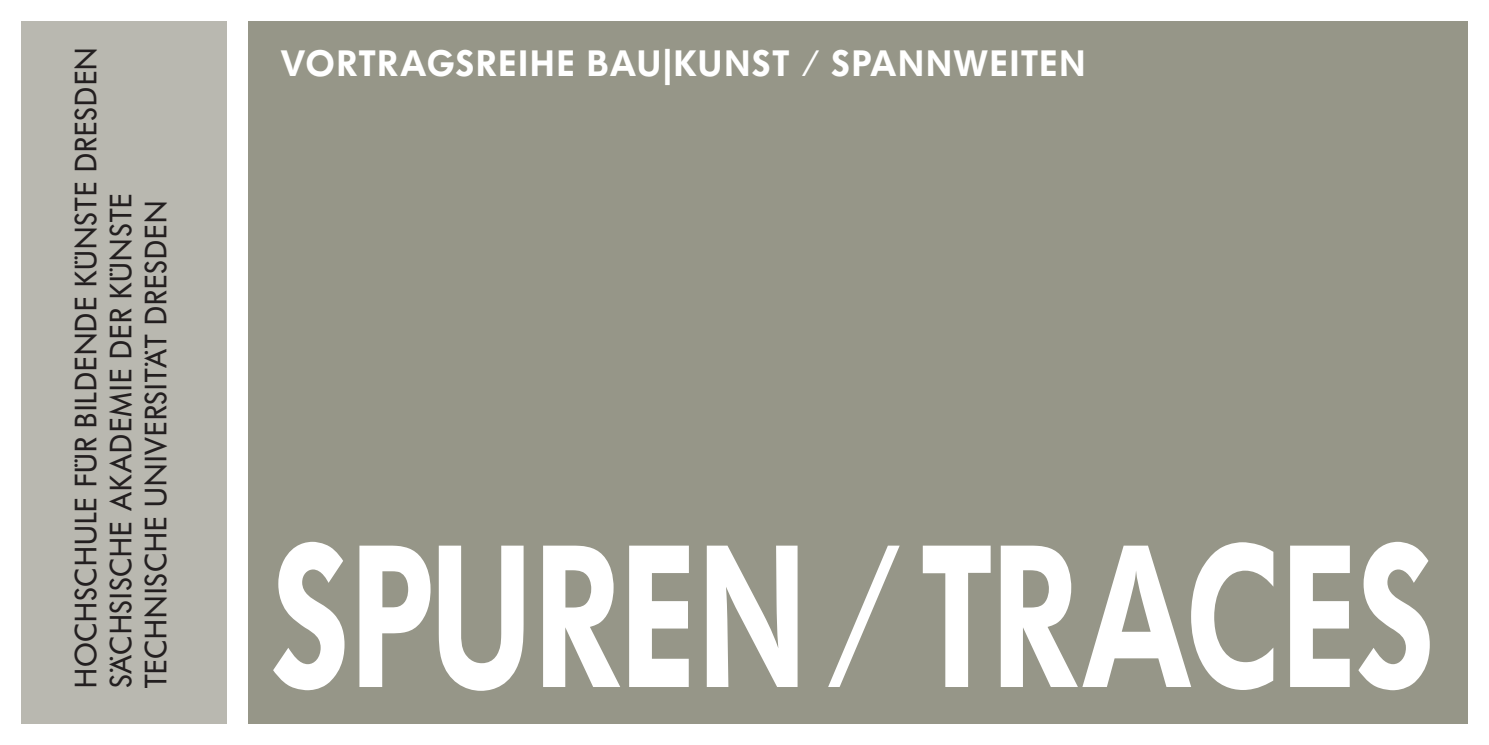
<style>
.page{position:relative;width:1489px;height:745px;background:#fff}
.page>*{position:absolute;margin:0;border:0;box-sizing:border-box;transform-origin:0 0}
.t1{font:600 200px "Futura BQ";letter-spacing:.01em;color:#fff;scale:.74 1}
.t2{font:600 36.25px "Futura BQ";letter-spacing:.05em;color:#fff}
.t3{font:30.5px/35px "Futura BQ";letter-spacing:.035em;color:#231f20}
</style>
<div class="page">
<div style="left:248px;top:21px;width:1219px;height:702px;background:#969688"></div>
<div style="left:21px;top:21px;width:206px;height:702px;background:#b9b8b0"></div>
<p class="t3" style="left:69px;top:687px;width:641px;rotate:-90deg">HOCHSCHULE FÜR BILDENDE KÜNSTE DRESDEN<br>SÄCHSISCHE AKADEMIE DER KÜNSTE<br>TECHNISCHE UNIVERSITÄT DRESDEN</p>
<p class="t2" style="left:281px;top:42px;width:806px">VORTRAGSREIHE BAU|KUNST / SPANNWEITEN</p>
<h1 class="t1" style="left:272px;top:499px;width:1572px">SPUREN/ TRACES</h1>
</div>
